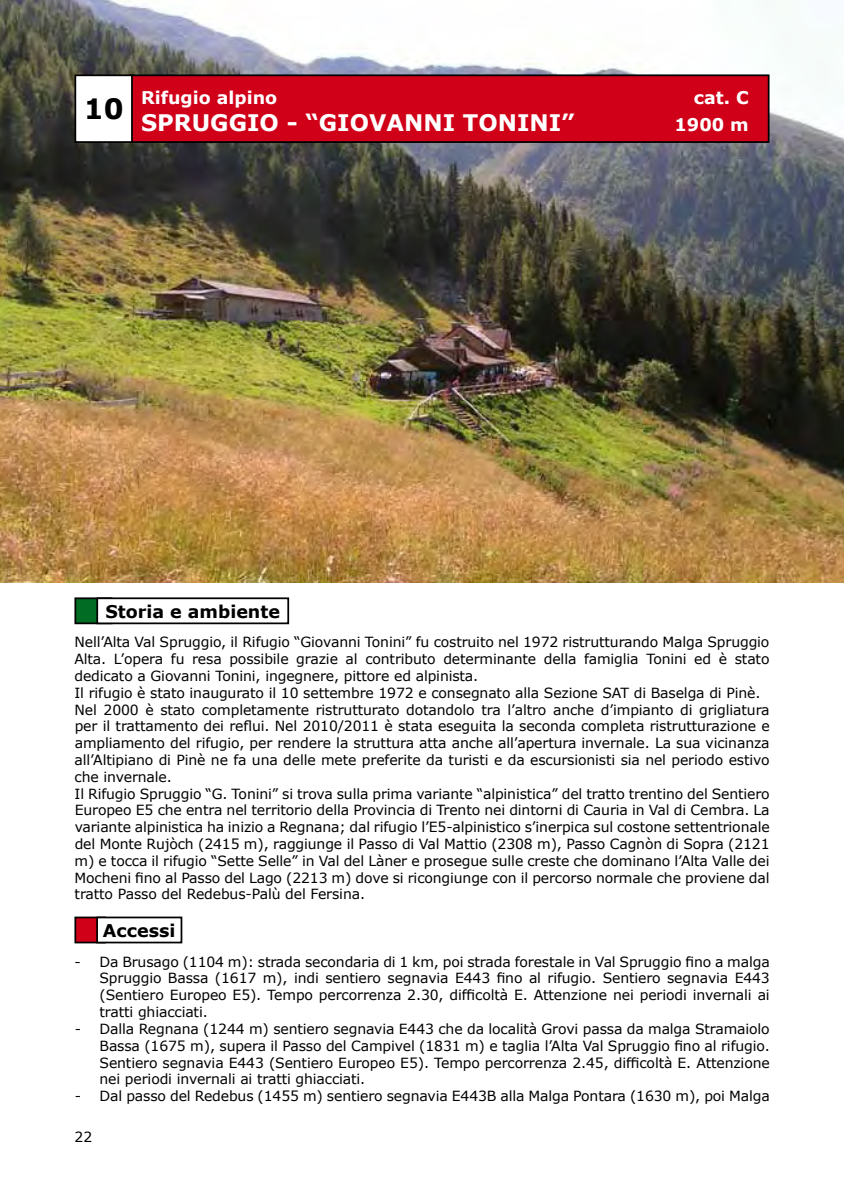
<style>
.page{position:relative;width:844px;height:1191px;background:#fff}
.page>*{position:absolute;margin:0;border:0;box-sizing:border-box;transform-origin:0 0}
.t1{font:700 28px "Verdana";color:#000}
.t2{font:700 22.75px "Verdana";color:#fff}
.t3{font:700 17.5px "Verdana";color:#fff}
.t4{font:700 17.5px "Verdana";color:#000}
.t5{font:14px/16.8px "Verdana";letter-spacing:-.01em;color:#000;text-align:justify}
</style>
<div class="page">
<div style="left:75px;top:917px;width:30px;height:25px;background:#d10019"></div>
<div style="left:74px;top:916px;width:32px;height:27px;border:2px solid #000"></div>
<div style="left:97px;top:917px;width:84px;height:25px;background:#fff"></div>
<div style="left:96px;top:916px;width:86px;height:27px;border:2px solid #000"></div>
<div style="left:75px;top:598px;width:36px;height:25px;background:#006c24"></div>
<div style="left:74px;top:597px;width:38px;height:27px;border:2px solid #000"></div>
<div style="left:97px;top:598px;width:191px;height:25px;background:#fff"></div>
<div style="left:96px;top:597px;width:193px;height:27px;border:2px solid #000"></div>
<img style="left:0;top:0;width:843px;height:582px">
<div style="left:130px;top:75px;width:638px;height:67px;background:#d10019"></div>
<div style="left:129px;top:74px;width:640px;height:69px;border:2px solid #000"></div>
<div style="left:75px;top:75px;width:57px;height:67px;background:#fff"></div>
<div style="left:74px;top:74px;width:59px;height:69px;border:2px solid #000"></div>
<h1 class="t1" style="left:84px;top:91px;width:41px">10</h1>
<p class="t3" style="left:141px;top:86px;width:138px">Rifugio alpino</p>
<p class="t3" style="left:693px;top:86px;width:56px">cat. C</p>
<h2 class="t2" style="left:141px;top:108px;width:196px">spruggio - “Giov</h2>
<h2 class="t2" style="left:386px;top:108px;width:35px">anni</h2>
<h2 class="t2" style="left:463px;top:108px;width:18px">tonini</h2>
<h2 class="t2" style="left:561px;top:108px;width:15px">”</h2>
<p class="t3" style="left:674px;top:113px;width:76px">1900 m</p>
<p class="t4" style="left:105px;top:600px;width:176px">Storia e ambiente</p>
<p class="t5" style="left:74px;top:633px;width:696px;text-align:left">Nell’Alta Val Spruggio, il Rifugio “Giovanni Tonini” fu costruito nel 1972 ristrutturando Malga Spruggio Alta. L’opera fu resa possibile grazie al contributo determinante della famiglia Tonini ed è stato dedicato a Giovanni Tonini, ingegnere, pittore ed alpinista.<br>Il rifugio è stato inaugurato il 10 settembre 1972 e consegnato alla Sezione SAT di Baselga di Pinè.<br>Nel 2000 è stato completamente ristrutturato dotandolo tra l’altro anche d’impianto di grigliatura per il trattamento dei reflui. Nel 2010/2011 è stata eseguita la seconda completa ristrutturazione e ampliamento del rifugio, per rendere la struttura atta anche all’apertura invernale. La sua vicinanza all’Altipiano di Pinè ne fa una delle mete preferite da turisti e da escursionisti sia nel periodo estivo che invernale.<br>Il Rifugio Spruggio “G. Tonini” si trova sulla prima variante “alpinistica” del tratto trentino del Sentiero Europeo E5 che entra nel territorio della Provincia di Trento nei dintorni di Cauria in Val di Cembra. La variante alpinistica ha inizio a Regnana; dal rifugio l’E5-alpinistico s’inerpica sul costone settentrionale del Monte Rujòch (2415 m), raggiunge il Passo di Val Mattio (2308 m), Passo Cagnòn di Sopra (2121 m) e tocca il rifugio “Sette Selle” in Val del Làner e prosegue sulle creste che dominano l’Alta Valle dei Mocheni fino al Passo del Lago (2213 m) dove si ricongiunge con il percorso normale che proviene dal tratto Passo del Redebus-Palù del Fersina.</p>
<p class="t4" style="left:103px;top:919px;width:74px">Accessi</p>
<p class="t5" style="left:99px;top:952px;width:671px;text-indent:-25px">- Da Brusago (1104 m): strada secondaria di 1 km, poi strada forestale in Val Spruggio fino a malga Spruggio Bassa (1617 m), indi sentiero segnavia E443 fino al rifugio. Sentiero segnavia E443 (Sentiero Europeo E5). Tempo percorrenza 2.30, difficoltà E. Attenzione nei periodi invernali ai tratti ghiacciati.</p>
<p class="t5" style="left:99px;top:1020px;width:671px;text-indent:-25px">- Dalla Regnana (1244 m) sentiero segnavia E443 che da località Grovi passa da malga Stramaiolo Bassa (1675 m), supera il Passo del Campivel (1831 m) e taglia l’Alta Val Spruggio fino al rifugio.<br>Sentiero segnavia E443 (Sentiero Europeo E5). Tempo percorrenza 2.45, difficoltà E. Attenzione nei periodi invernali ai tratti ghiacciati.</p>
<p class="t5" style="left:75px;top:1087px;width:696px">- Dal passo del Redebus (1455 m) sentiero segnavia E443B alla Malga Pontara (1630 m), poi Malga</p>
<p class="t5" style="left:74px;top:1128px;width:19px">22</p>
</div>
